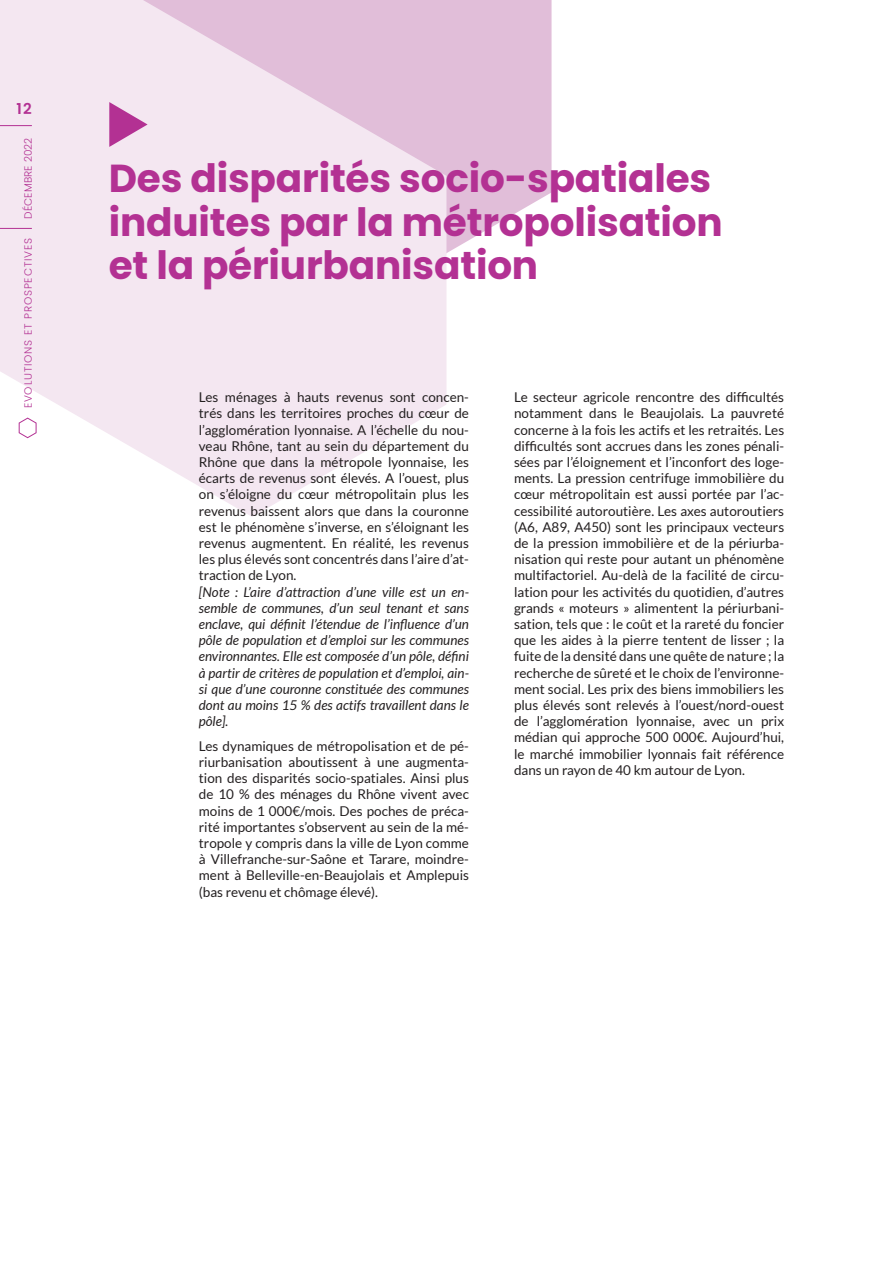
<style>
.page{position:relative;width:893px;height:1263px;background:#fff}
.page>*{position:absolute;margin:0;border:0;box-sizing:border-box;transform-origin:0 0}
.t1{font:700 39px/43.5px "Poppins";letter-spacing:-.005em;color:#b33193}
.t2{font:600 15px "Poppins";color:#b33193}
.t3{font:13.5px/16.2px "Lato";color:#231f20;text-align:justify}
.t4{font:italic 13.5px/16.2px "Lato";color:#231f20;text-align:justify}
.t5{font:300 10.5px "Poppins";letter-spacing:.08em;color:#b33193}
.t6{font:300 10.5px "Poppins";letter-spacing:.01em;color:#b33193}
</style>
<div class="page">
<svg style="left:446px;top:0;width:106px;height:305px;fill:#e1bed9"></svg>
<svg style="left:0;top:0;width:446px;height:517px;background:#f3e5ef"></svg>
<svg style="left:109px;top:102px;width:39px;height:45px;background:#d48dc2"></svg>
<svg style="left:18px;top:417px;width:19px;height:21px"></svg>
<hr style="left:0;top:228px;width:32px;height:1px;background:#b33193">
<hr style="left:0;top:125px;width:32px;height:1px;background:#b33193">
<p class="t2" style="left:16px;top:100px;width:17px">12</p>
<p class="t6" style="left:22px;top:219px;width:83px;rotate:-90deg">DÉCEMBRE 2022</p>
<p class="t5" style="left:22px;top:408px;width:172px;rotate:-90deg">EVOLUTIONS ET PROSPECTIVES</p>
<p class="t1" style="left:109px;top:157px;width:616px">Des disparités socio-spatiales induites par la métropolisation et la périurbanisation</p>
<p class="t3" style="left:199px;top:389px;width:272px">Les ménages à hauts revenus sont concen&shy;trés dans les territoires proches du cœur de l’agglomération lyonnaise. A l’échelle du nou&shy;veau Rhône, tant au sein du département du Rhône que dans la métropole lyonnaise, les écarts de revenus sont élevés. A l’ouest, plus on s’éloigne du cœur métropolitain plus les revenus baissent alors que dans la couronne est le phénomène s’inverse, en s’éloignant les revenus augmentent. En réalité, les revenus les plus élevés sont concentrés dans l’aire d’at&shy;traction de Lyon.</p>
<p class="t4" style="left:199px;top:584px;width:272px">[Note : L’aire d’attraction d’une ville est un en&shy;semble de communes, d’un seul tenant et sans enclave, qui définit l’étendue de l’influence d’un pôle de population et d’emploi sur les communes environnantes. Elle est composée d’un pôle, défini à partir de critères de population et d’emploi, ain&shy;si que d’une couronne constituée des communes dont au moins 15 % des actifs travaillent dans le pôle].</p>
<p class="t3" style="left:199px;top:738px;width:272px">Les dynamiques de métropolisation et de pé&shy;riurbanisation aboutissent à une augmenta&shy;tion des disparités socio-spatiales. Ainsi plus de 10 % des ménages du Rhône vivent avec moins de 1 000€/mois. Des poches de préca&shy;rité importantes s’observent au sein de la mé&shy;tropole y compris dans la ville de Lyon comme à Villefranche-sur-Saône et Tarare, moindre&shy;ment à Belleville-en-Beaujolais et Amplepuis (bas revenu et chômage élevé).</p>
<p class="t3" style="left:514px;top:389px;width:272px">Le secteur agricole rencontre des difficultés notamment dans le Beaujolais. La pauvreté concerne à la fois les actifs et les retraités. Les difficultés sont accrues dans les zones pénali&shy;sées par l’éloignement et l’inconfort des loge&shy;ments. La pression centrifuge immobilière du cœur métropolitain est aussi portée par l’ac&shy;cessibilité autoroutière. Les axes autoroutiers (A6, A89, A450) sont les principaux vecteurs de la pression immobilière et de la périurba&shy;nisation qui reste pour autant un phénomène multifactoriel. Au-delà de la facilité de circu&shy;lation pour les activités du quotidien, d’autres grands « moteurs » alimentent la périurbani&shy;sation, tels que : le coût et la rareté du foncier que les aides à la pierre tentent de lisser ; la fuite de la densité dans une quête de nature ; la recherche de sûreté et le choix de l’environne&shy;ment social. Les prix des biens immobiliers les plus élevés sont relevés à l’ouest/nord-ouest de l’agglomération lyonnaise, avec un prix médian qui approche 500 000€. Aujourd’hui, le marché immobilier lyonnais fait référence dans un rayon de 40 km autour de Lyon.</p>
</div>
